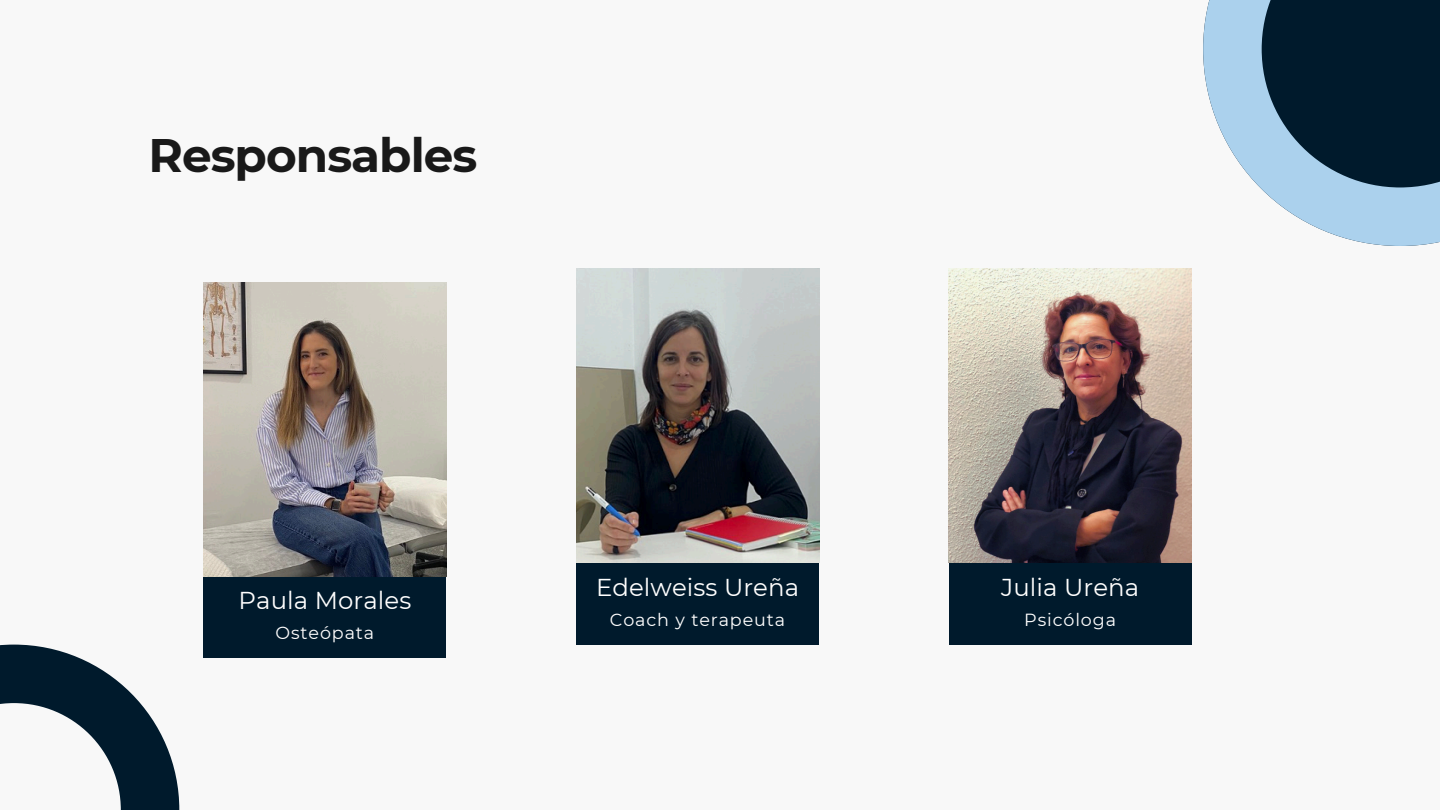
<style>
.page{position:relative;width:1440px;height:810px;background:#f8f8f8}
.page>*{position:absolute;margin:0;border:0;box-sizing:border-box;transform-origin:0 0}
.t1{font:700 46.9px "Montserrat";letter-spacing:-.02em;color:#191919}
.t2{font:24.4px "Montserrat";letter-spacing:.005em;color:#fff}
.t3{font:17.5px "Montserrat";letter-spacing:.05em;color:#fff}
</style>
<div class="page">
<svg style="left:0;top:645px;width:179px;height:165px"></svg>
<svg style="left:1203px;top:0;width:237px;height:246px;background:#607a8d"></svg>
<div style="left:949px;top:562px;width:243px;height:83px;background:#001a2c"></div>
<img style="left:949px;top:269px;width:243px;height:294px">
<div style="left:576px;top:562px;width:243px;height:83px;background:#001a2c"></div>
<img style="left:576px;top:269px;width:243px;height:294px">
<div style="left:203px;top:575px;width:243px;height:83px;background:#001a2c"></div>
<img style="left:203px;top:282px;width:244px;height:294px">
<p class="t1" style="left:148px;top:127px;width:331px">Responsables</p>
<h2 class="t2" style="left:239px;top:586px;width:174px">Paula Morales</h2>
<p class="t3" style="left:276px;top:622px;width:100px">Osteópata</p>
<p class="t2" style="left:596px;top:572px;width:205px">Edelweiss Ureña</p>
<p class="t3" style="left:610px;top:609px;width:177px">Coach y terapeuta</p>
<p class="t2" style="left:1001px;top:572px;width:140px">Julia Ureña</p>
<h2 class="t3" style="left:1024px;top:609px;width:93px">Psicóloga</h2>
</div>
